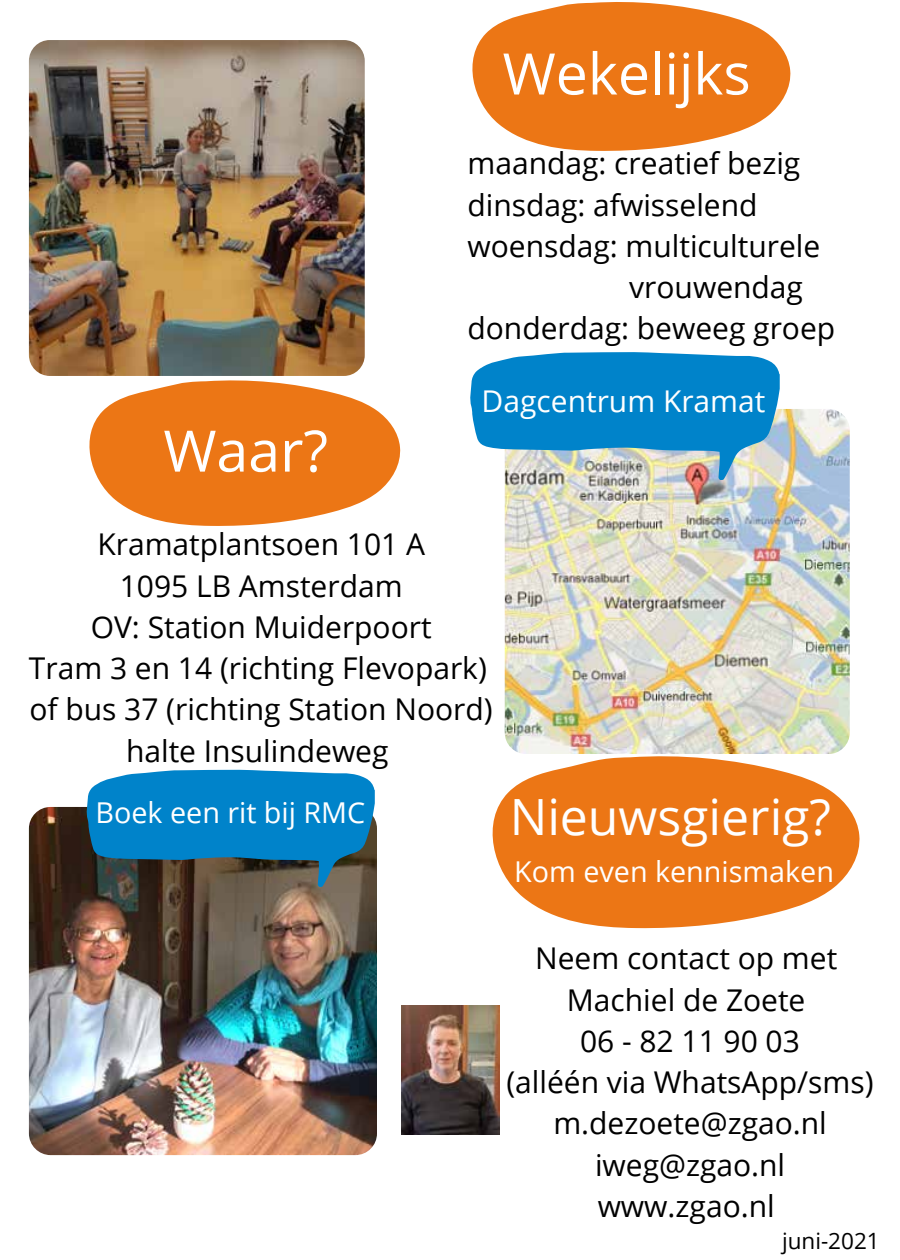
<style>
.page{position:relative;width:900px;height:1260px;background:#fff}
.page>*{position:absolute;margin:0;border:0;box-sizing:border-box;transform-origin:0 0}
.t1{font:57.25px "Open Sans";color:#fff}
.t2{font:50px "Open Sans";color:#fff}
.t3{font:30px/41.2px "Open Sans";color:#000}
.t4{font:30px "Open Sans";color:#fff}
.t5{font:28.75px "Open Sans";color:#fff}
.t6{font:22.5px "Open Sans";color:#000}
</style>
<div class="page">
<img style="left:402px;top:1005px;width:97px;height:130px">
<img style="left:29px;top:40px;width:336px;height:336px;border-radius:21px">
<img style="left:29px;top:807px;width:348px;height:348px;border-radius:22px">
<svg style="left:472px;top:2px;width:319px;height:149px;fill:#ec7615"></svg>
<svg style="left:89px;top:380px;width:312px;height:146px;fill:#ec7615"></svg>
<svg style="left:492px;top:756px;width:368px;height:173px;fill:#ec7615"></svg>
<img style="left:505px;top:409px;width:345px;height:345px;border-radius:21px">
<svg style="left:470px;top:352px;width:310px;height:128px;background:#3d9bcb"></svg>
<svg style="left:86px;top:770px;width:289px;height:117px;background:#1b76a5"></svg>
<p class="t1" style="left:503px;top:33px;width:250px">Wekelijks</p>
<p class="t3" style="left:467px;top:142px;width:334px">maandag: creatief bezig</p>
<p class="t3" style="left:467px;top:183px;width:292px">dinsdag: afwisselend</p>
<p class="t3" style="left:467px;top:225px;width:354px">woensdag: multiculturele</p>
<p class="t3" style="left:629px;top:266px;width:175px">vrouwendag</p>
<p class="t3" style="left:467px;top:307px;width:369px">donderdag: beweeg groep</p>
<p class="t1" style="left:164px;top:410px;width:166px">Waar?</p>
<p class="t4" style="left:482px;top:379px;width:285px">Dagcentrum Kramat</p>
<p class="t3" style="left:97px;top:523px;width:329px">Kramatplantsoen 101 A</p>
<p class="t3" style="left:120px;top:564px;width:284px">1095 LB Amsterdam</p>
<p class="t3" style="left:91px;top:606px;width:342px">OV: Station Muiderpoort</p>
<p class="t3" style="left:29px;top:647px;width:465px">Tram 3 en 14 (richting Flevopark) of bus 37 (richting Station Noord)</p>
<p class="t3" style="left:126px;top:729px;width:264px">halte Insulindeweg</p>
<p class="t5" style="left:96px;top:792px;width:271px">Boek een rit bij RMC</p>
<p class="t2" style="left:510px;top:781px;width:323px">Nieuwsgierig?</p>
<p class="t5" style="left:514px;top:851px;width:321px">Kom even kennismaken</p>
<p class="t3" style="left:535px;top:937px;width:304px">Neem contact op met</p>
<p class="t3" style="left:567px;top:978px;width:240px">Machiel de Zoete</p>
<p class="t3" style="left:580px;top:1020px;width:221px">06 - 82 11 90 03</p>
<p class="t3" style="left:506px;top:1061px;width:369px">(alléén via WhatsApp/sms)</p>
<p class="t3" style="left:553px;top:1102px;width:275px">m.dezoete@zgao.nl</p>
<p class="t3" style="left:595px;top:1143px;width:192px">iweg@zgao.nl</p>
<p class="t3" style="left:598px;top:1185px;width:179px">www.zgao.nl</p>
<p class="t6" style="left:782px;top:1225px;width:99px">juni-2021</p>
</div>
